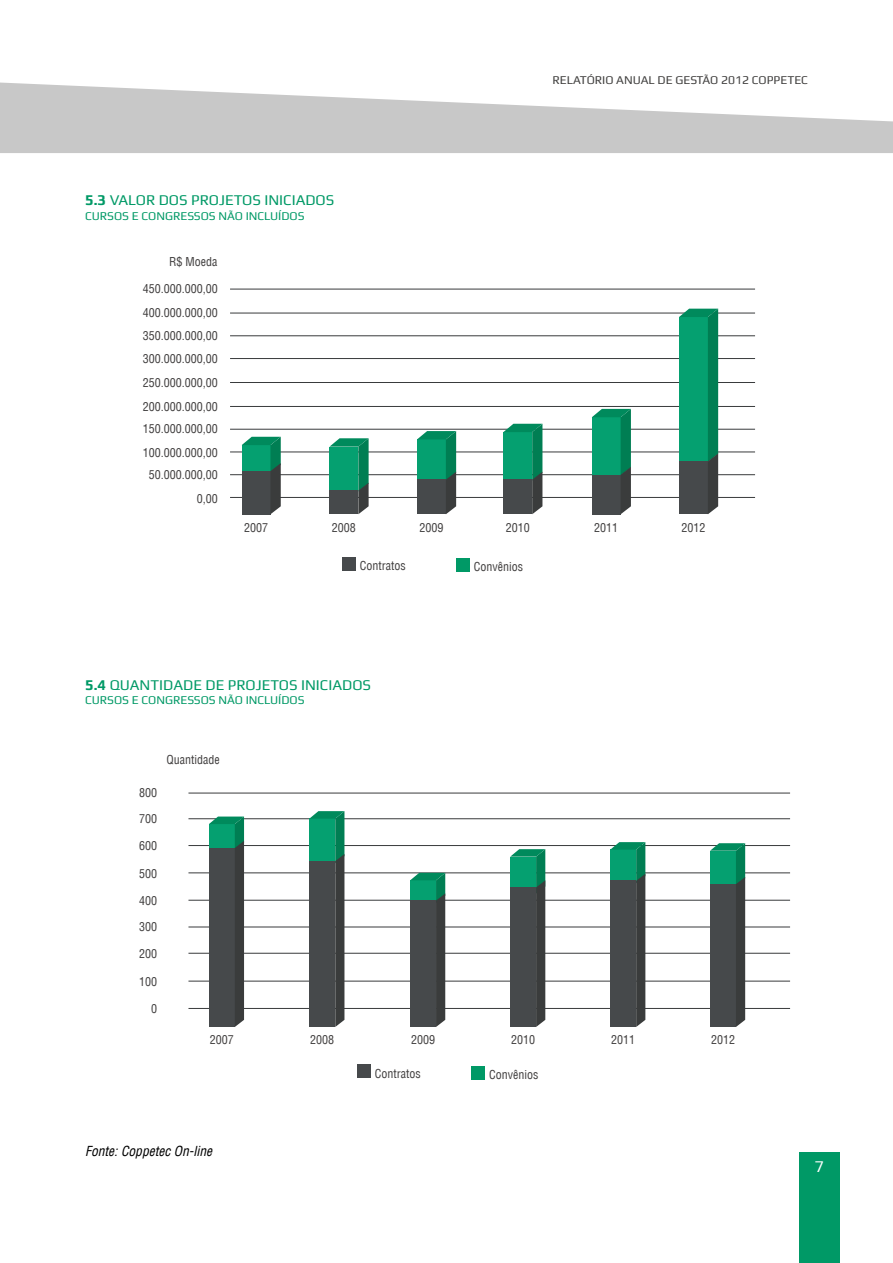
<style>
.page{position:relative;width:893px;height:1263px;background:#fff}
.page>*{position:absolute;margin:0;border:0;box-sizing:border-box;transform-origin:0 0}
.t1{font:16.5px "Play";color:#fff}
.t2{font:15px "Play";color:#096}
.t3{font:italic condensed 13.5px "Helvetica LT";color:#000}
.t4{font:condensed 12px/22.2px "Helvetica LT";color:#413f3f;text-align:center}
.t5{font:12px "Play";color:#096}
.t6{font:12px "Play";color:#41403f}
.s1{font-weight:700}
</style>
<div class="page">
<div style="left:799px;top:1152px;width:41px;height:111px;background:#096"></div>
<svg style="left:0;top:82px;width:893px;height:71px;fill:#c8c8c8"></svg>
<div style="left:357px;top:1065px;width:14px;height:13px;background:#46494b"></div>
<div style="left:471px;top:1066px;width:14px;height:13px;background:#096"></div>
<div style="left:342px;top:557px;width:14px;height:13px;background:#46494b"></div>
<div style="left:456px;top:558px;width:14px;height:14px;background:#096"></div>
<hr style="left:230px;top:497px;width:525px;height:1px;background:#393b3c">
<hr style="left:230px;top:474px;width:525px;height:1px;background:#393b3c">
<hr style="left:230px;top:452px;width:525px;height:1px;background:#393b3c">
<hr style="left:230px;top:429px;width:525px;height:1px;background:#393b3c">
<hr style="left:230px;top:406px;width:525px;height:1px;background:#393b3c">
<hr style="left:230px;top:382px;width:525px;height:1px;background:#393b3c">
<hr style="left:230px;top:358px;width:525px;height:1px;background:#393b3c">
<hr style="left:230px;top:335px;width:525px;height:1px;background:#393b3c">
<hr style="left:230px;top:313px;width:525px;height:1px;background:#393b3c">
<hr style="left:230px;top:289px;width:525px;height:1px;background:#393b3c">
<svg style="left:242px;top:437px;width:39px;height:77px;background:#2e6b59"></svg>
<svg style="left:329px;top:438px;width:40px;height:76px;background:#238264"></svg>
<svg style="left:417px;top:431px;width:39px;height:83px;background:#24765d"></svg>
<svg style="left:503px;top:424px;width:39px;height:90px;background:#22795e"></svg>
<svg style="left:592px;top:409px;width:39px;height:105px;background:#207a5e"></svg>
<svg style="left:679px;top:309px;width:39px;height:205px;background:#168260"></svg>
<hr style="left:188px;top:793px;width:602px;height:1px;background:#393b3c">
<hr style="left:188px;top:818px;width:602px;height:1px;background:#393b3c">
<hr style="left:188px;top:845px;width:602px;height:1px;background:#393b3c">
<hr style="left:188px;top:872px;width:602px;height:1px;background:#393b3c">
<hr style="left:188px;top:900px;width:602px;height:1px;background:#393b3c">
<hr style="left:188px;top:927px;width:602px;height:1px;background:#393b3c">
<hr style="left:188px;top:953px;width:602px;height:1px;background:#393b3c">
<hr style="left:188px;top:981px;width:602px;height:1px;background:#393b3c">
<hr style="left:188px;top:1008px;width:602px;height:1px;background:#393b3c">
<svg style="left:209px;top:816px;width:35px;height:211px;background:#3b524d"></svg>
<svg style="left:309px;top:811px;width:35px;height:216px;background:#375a51"></svg>
<svg style="left:410px;top:873px;width:35px;height:154px;background:#3a544e"></svg>
<svg style="left:510px;top:849px;width:35px;height:178px;background:#395850"></svg>
<svg style="left:610px;top:842px;width:35px;height:185px;background:#39574f"></svg>
<svg style="left:710px;top:843px;width:35px;height:184px;background:#37584f"></svg>
<p class="t6" style="left:552px;top:72px;width:257px">RELATÓRIO ANUAL DE GESTÃO 2012 COPPETEC</p>
<p class="t2" style="left:85px;top:191px;width:251px"><span class="s1">5.3</span> VALOR DOS PROJETOS INICIADOS</p>
<p class="t5" style="left:85px;top:209px;width:89px">CURSOS E CONGRE</p>
<p class="t5" style="left:187px;top:209px;width:119px">SSOS NÃO INCLUÍDOS</p>
<p class="t4" style="left:169px;top:250px;width:50px">R$ Moeda</p>
<p class="t4" style="left:143px;top:277px;width:76px;line-height:23.9px;text-align:left">450.000.000,00<br>400.000.000,00</p>
<p class="t4" style="left:143px;top:324px;width:76px">350.000.000,00</p>
<p class="t4" style="left:143px;top:347px;width:76px">300.000.000,00</p>
<p class="t4" style="left:143px;top:372px;width:76px">250.000.000,00</p>
<p class="t4" style="left:143px;top:418px;width:76px">150.000.000,00</p>
<p class="t4" style="left:143px;top:395px;width:76px">200.000.000,00</p>
<p class="t4" style="left:143px;top:441px;width:76px">100.000.000,00<br>50.000.000,00</p>
<p class="t4" style="left:197px;top:487px;width:22px">0,00</p>
<p class="t4" style="left:244px;top:516px;width:25px">2007</p>
<p class="t4" style="left:332px;top:516px;width:25px">2008</p>
<p class="t4" style="left:419px;top:516px;width:25px">2009</p>
<p class="t4" style="left:506px;top:516px;width:25px">2010</p>
<p class="t4" style="left:594px;top:516px;width:25px">2011</p>
<p class="t4" style="left:681px;top:516px;width:25px">2012</p>
<p class="t4" style="left:360px;top:554px;width:47px">Contratos</p>
<p class="t4" style="left:474px;top:556px;width:51px">Convênios</p>
<p class="t2" style="left:85px;top:675px;width:153px"><span class="s1">5.4</span> QUANTI DADE DE PRO</p>
<p class="t2" style="left:256px;top:675px;width:117px">JETOS INICIADOS</p>
<p class="t5" style="left:85px;top:693px;width:89px">CURSOS E CONGRE</p>
<p class="t5" style="left:187px;top:693px;width:119px">SSOS NÃO INCLUÍDOS</p>
<p class="t4" style="left:139px;top:781px;width:19px">800</p>
<p class="t4" style="left:139px;top:807px;width:19px">700</p>
<p class="t4" style="left:139px;top:834px;width:19px">600</p>
<p class="t4" style="left:139px;top:862px;width:19px">500</p>
<p class="t4" style="left:139px;top:889px;width:19px">400</p>
<p class="t4" style="left:139px;top:916px;width:19px">300</p>
<p class="t4" style="left:139px;top:943px;width:19px">200</p>
<p class="t4" style="left:139px;top:970px;width:19px">100</p>
<p class="t4" style="left:151px;top:997px;width:7px">0</p>
<p class="t4" style="left:166px;top:748px;width:55px">Quantidade</p>
<p class="t4" style="left:210px;top:1029px;width:25px">2007</p>
<p class="t4" style="left:310px;top:1029px;width:25px">2008</p>
<p class="t4" style="left:411px;top:1029px;width:25px">2009</p>
<p class="t4" style="left:511px;top:1029px;width:25px">2010</p>
<p class="t4" style="left:611px;top:1029px;width:25px">2011</p>
<p class="t4" style="left:711px;top:1029px;width:25px">2012</p>
<p class="t4" style="left:375px;top:1062px;width:47px">Contratos</p>
<p class="t4" style="left:489px;top:1063px;width:51px">Convênios</p>
<p class="t3" style="left:85px;top:1143px;width:129px">Fonte: Coppetec On-line</p>
<h1 class="t1" style="left:815px;top:1157px;width:11px">7</h1>
</div>
